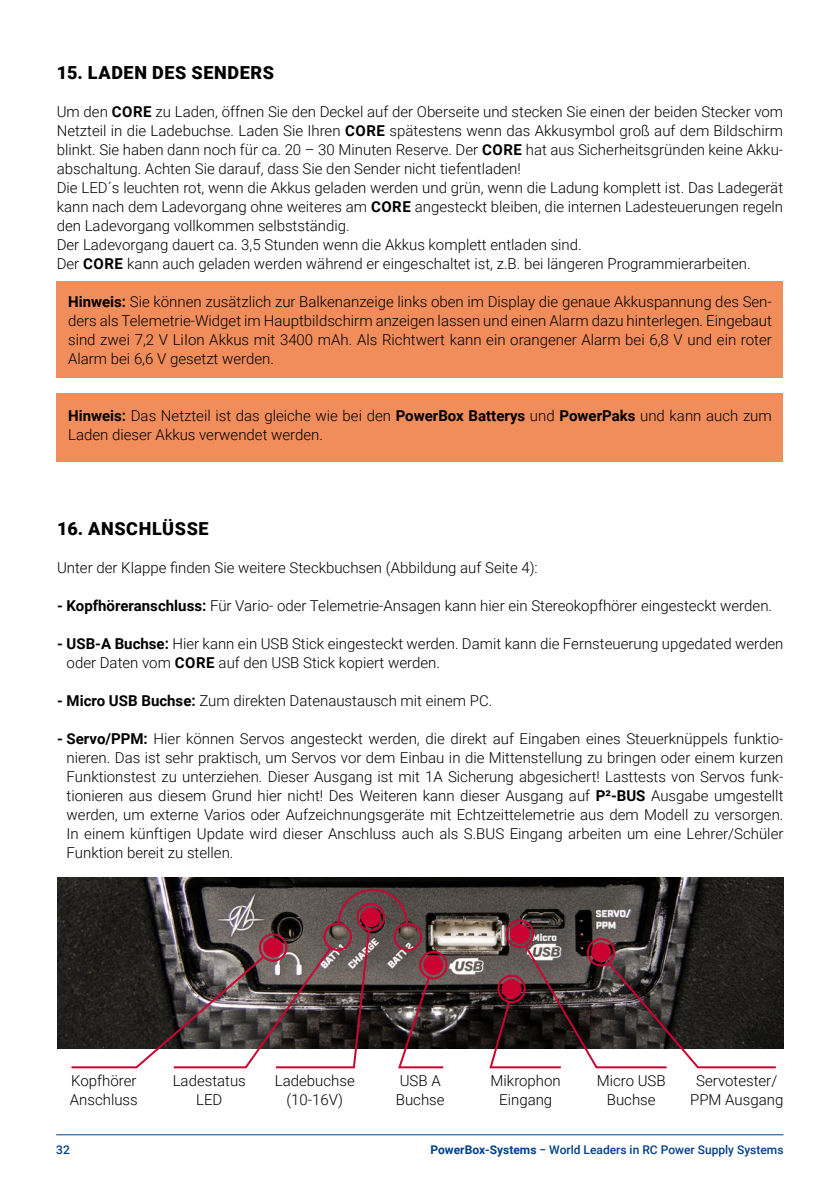
<style>
.page{position:relative;width:840px;height:1191px;background:#fff}
.page>*{position:absolute;margin:0;border:0;box-sizing:border-box;transform-origin:0 0}
.t1{font:900 18px "Roboto";letter-spacing:.035em;color:#000}
.t2{font:300 15px/19px "Roboto";color:#000}
.t3{font:500 12px "Roboto";color:#003f89}
.s1{font-weight:700}
</style>
<div class="page">
<hr style="left:56px;top:1134px;width:727px;height:1px;background:#003f89">
<div style="left:57px;top:282px;width:725px;height:96px;background:#f18c5b"></div>
<div style="left:57px;top:393px;width:725px;height:68px;background:#f18c5b"></div>
<img style="left:57px;top:877px;width:726px;height:172px">
<div style="left:419px;top:951px;width:28px;height:28px;border:2px solid #ca0332;border-radius:50%"></div>
<div style="left:586px;top:938px;width:29px;height:28px;border:2px solid #ca0332;border-radius:50%"></div>
<div style="left:509px;top:924px;width:20px;height:19px;background:#ca0332;border-radius:50%"></div>
<div style="left:505px;top:919px;width:28px;height:29px;border:2px solid #ca0332;border-radius:50%"></div>
<svg style="left:488px;top:943px;width:289px;height:126px"></svg>
<div style="left:501px;top:979px;width:20px;height:19px;background:#ca0332;border-radius:50%"></div>
<div style="left:497px;top:974px;width:28px;height:29px;border:2px solid #ca0332;border-radius:50%"></div>
<svg style="left:69px;top:888px;width:376px;height:181px"></svg>
<p class="t1" style="left:57px;top:60px;width:219px">15. LADEN DES SENDERS</p>
<p class="t2" style="left:57px;top:101px;width:727px">Um den <span class="s1">CORE</span> zu Laden, öffnen Sie den Deckel auf der Oberseite und stecken Sie einen der beiden Stecker vom Netzteil in die Ladebuchse. Laden Sie Ihren <span class="s1">CORE</span> spätestens wenn das Akkusymbol groß auf dem Bildschirm blinkt. Sie haben dann noch für ca. 20 – 30 Minuten Reserve. Der <span class="s1">CORE</span> hat aus Sicherheitsgründen keine Akku&shy;abschaltung. Achten Sie darauf, dass Sie den Sender nicht tiefentladen!<br>Die LED´s leuchten rot, wenn die Akkus geladen werden und grün, wenn die Ladung komplett ist. Das Ladegerät kann nach dem Ladevorgang ohne weiteres am <span class="s1">CORE</span> angesteckt bleiben, die internen Ladesteuerungen regeln den Ladevorgang vollkommen selbstständig.<br>Der Ladevorgang dauert ca. 3,5 Stunden wenn die Akkus komplett entladen sind.<br>Der <span class="s1">CORE</span> kann auch geladen werden während er eingeschaltet ist, z.B. bei längeren Programmierarbeiten.</p>
<p class="t2" style="left:68px;top:291px;width:705px;text-align:justify"><span class="s1">Hinweis:</span> Sie können zusätzlich zur Balkenanzeige links oben im Display die genaue Akkuspannung des Sen&shy;ders als Telemetrie-Widget im Hauptbildschirm anzeigen lassen und einen Alarm dazu hinterlegen. Eingebaut sind zwei 7,2 V LiIon Akkus mit 3400 mAh. Als Richtwert kann ein orangener Alarm bei 6,8 V und ein roter Alarm bei 6,6 V gesetzt werden.</p>
<p class="t2" style="left:68px;top:405px;width:704px"><span class="s1">Hinweis:</span> Das Netzteil ist das gleiche wie bei den <span class="s1">PowerBox Batterys</span> und <span class="s1">PowerPaks</span> und kann auch zum<br>Laden dieser Akkus verwendet werden.</p>
<p class="t1" style="left:57px;top:516px;width:153px">16. ANSCHLÜSSE</p>
<p class="t2" style="left:57px;top:557px;width:482px">Unter der Klappe finden Sie weitere Steckbuchsen (Abbildung auf Seite 4):</p>
<p class="t2" style="left:57px;top:595px;width:716px"><span class="s1">- Kopfhöreranschluss:</span> Für Vario- oder Telemetrie-Ansagen kann hier ein Stereokopfhörer eingesteckt werden.</p>
<p class="t2" style="left:67px;top:633px;width:718px;text-indent:-10px"><span class="s1">- USB-A Buchse:</span> Hier kann ein USB Stick eingesteckt werden. Damit kann die Fernsteuerung upgedated werden oder Daten vom <span class="s1">CORE</span> auf den USB Stick kopiert werden.</p>
<p class="t2" style="left:57px;top:690px;width:436px"><span class="s1">- Micro USB Buchse:</span> Zum direkten Datenaustausch mit einem PC.</p>
<p class="t2" style="left:67px;top:728px;width:718px;text-align:justify;text-indent:-10px"><span class="s1">- Servo/PPM:</span> Hier können Servos angesteckt werden, die direkt auf Eingaben eines Steuerknüppels funktio&shy;nieren. Das ist sehr praktisch, um Servos vor dem Einbau in die Mittenstellung zu bringen oder einem kurzen Funktionstest zu unterziehen. Dieser Ausgang ist mit 1A Sicherung abgesichert! Lasttests von Servos funk&shy;tionieren aus diesem Grund hier nicht! Des Weiteren kann dieser Ausgang auf <span class="s1">P²-BUS</span> Ausgabe umgestellt werden, um externe Varios oder Aufzeichnungsgeräte mit Echtzeittelemetrie aus dem Modell zu versorgen.<br>In einem künftigen Update wird dieser Anschluss auch als S.BUS Eingang arbeiten um eine Lehrer/Schüler Funktion bereit zu stellen.</p>
<p class="t2" style="left:70px;top:1070px;width:69px">Kopfhörer<br>Anschluss</p>
<p class="t2" style="left:173px;top:1070px;width:75px;text-align:center">Ladestatus<br>LED</p>
<p class="t2" style="left:274px;top:1070px;width:81px;text-align:center">Ladebuchse (10-16V)</p>
<p class="t2" style="left:395px;top:1070px;width:50px">USB A<br>Buchse</p>
<p class="t2" style="left:490px;top:1070px;width:72px;text-align:center">Mikrophon<br>Eingang</p>
<p class="t2" style="left:596px;top:1070px;width:70px;text-align:center">Micro USB<br>Buchse</p>
<p class="t2" style="left:689px;top:1070px;width:95px;text-align:center">Servotester/<br>PPM Ausgang</p>
<p class="t3" style="left:56px;top:1141px;width:15px">32</p>
<p class="t3" style="left:430px;top:1141px;width:354px"><span class="s1">PowerBox-Systems</span> − World Leaders in RC Power Supply Systems</p>
</div>
